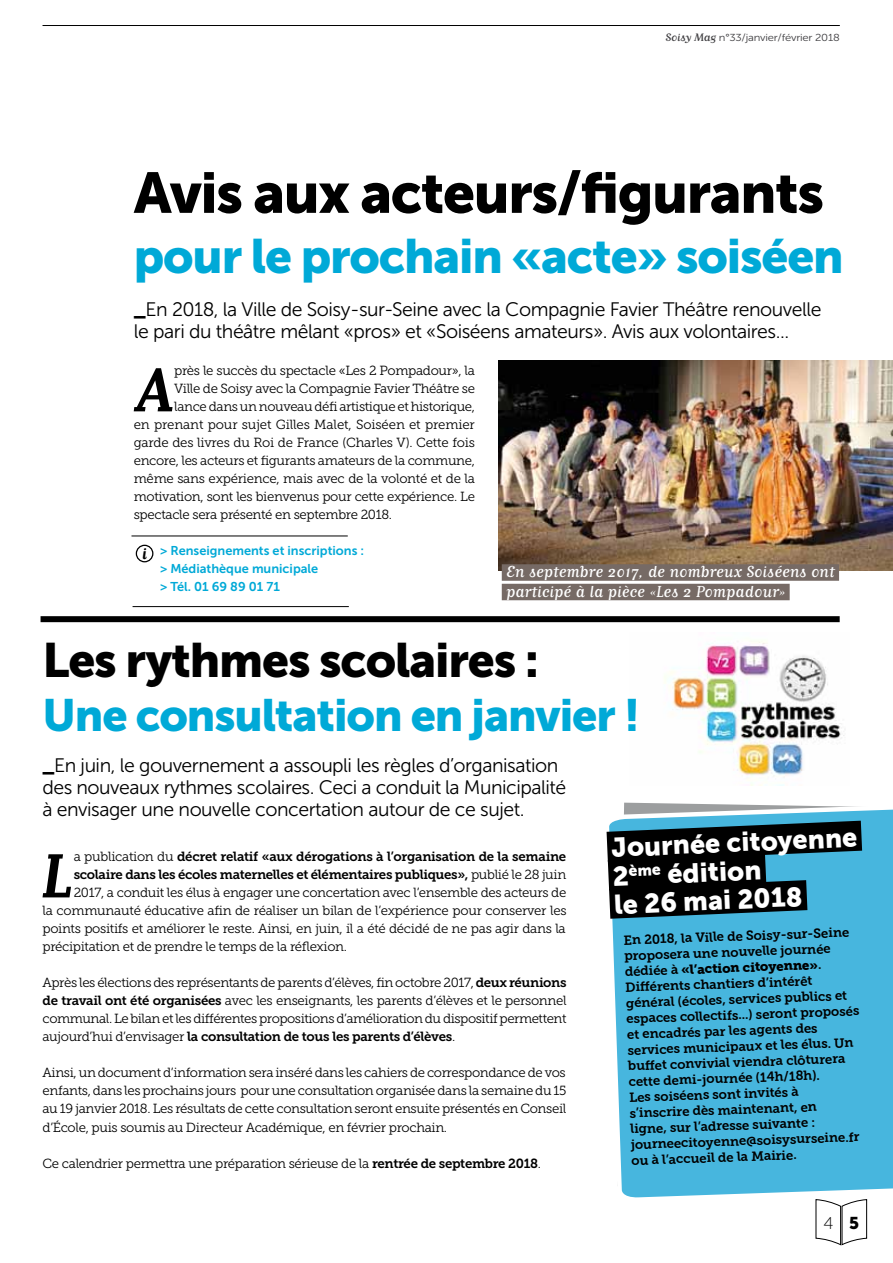
<style>
.page{position:relative;width:893px;height:1263px;background:#fff}
.page>*{position:absolute;margin:0;border:0;box-sizing:border-box;transform-origin:0 0}
.t1{font:700 73.05px "Matrix Script";color:#000}
.t2{font:57px "Museo Sans 900";letter-spacing:-.025em;color:#000}
.t3{font:48px "Museo Sans 900";letter-spacing:-.025em;color:#00a9d7}
.t4{font:48px "Museo Sans 900";letter-spacing:-.025em;color:#000}
.t5{font:45px "Museo Sans 900";letter-spacing:-.025em;color:#00a9d7}
.t6{font:27px/27.5px "Museo Sans 900";color:#fff}
.t7{font:19.5px/21.8px "Museo Sans 300";letter-spacing:-.025em;color:#000}
.t8{font:18.75px/19.5px "Matrix Script";color:#fff}
.t9{font:700 18.45px "Matrix Script";color:#000}
.t10{font:16.95px "Museo Sans 100";color:#000}
.t11{font:13.2px/18px "Museo Slab 300";letter-spacing:-.025em;color:#000;text-align:justify}
.t12{font:13.2px/15.8px "Museo Slab 700";letter-spacing:-.025em;color:#000}
.t13{font:13.2px "Museo Slab 900";color:#000}
.t14{font:12.75px/18px "Museo Sans 700";color:#00a9d7}
.t15{font:10.2px "Museo Sans 300";letter-spacing:-.02em;color:#3e3d40;scale:1.11 1}
.s1{font-family:"Matrix Script";font-size:12.6px}
.s2{font-family:"Museo Sans 900"}
.s3{font-family:"Museo Slab 300"}
.s4{font-family:"Museo Slab 700"}
</style>
<div class="page">
<img style="left:664px;top:641px;width:180px;height:144px">
<div style="left:41px;top:616px;width:799px;height:6px;background:#000"></div>
<div style="left:613px;top:802px;width:280px;height:398px;background:#47b6de"></div>
<img style="left:498px;top:360px;width:395px;height:211px">
<div style="left:502px;top:564px;width:337px;height:17px;background:#766a65"></div>
<div style="left:502px;top:584px;width:288px;height:16px;background:#766a65"></div>
<hr style="left:131px;top:536px;width:217px;height:1px;background:#000">
<div style="left:136px;top:545px;width:17px;height:17px;border:1px solid #000;border-radius:50%"></div>
<hr style="left:133px;top:606px;width:216px;height:1px;background:#000">
<svg style="left:815px;top:1199px;width:52px;height:47px"></svg>
<hr style="left:43px;top:25px;width:797px;height:1px;background:#000">
<svg style="left:606px;top:804px;width:287px;height:131px;background:#326374"></svg>
<p class="t15" style="left:666px;top:32px;width:158px"><span class="s1">Soisy Mag</span> n°33/janvier/février 2018</p>
<h2 class="t2" style="left:134px;top:161px;width:692px">Avis aux acteurs/figurants</h2>
<h3 class="t3" style="left:134px;top:229px;width:711px">pour le prochain «acte» soiséen</h3>
<h3 class="t7" style="left:134px;top:299px;width:689px"><span class="s2">_</span>En 2018, la Ville de Soisy-sur-Seine avec la Compagnie Favier Théâtre renouvelle le pari du théâtre mêlant «pros» et «Soiséens amateurs». Avis aux volontaires...</h3>
<h1 class="t1" style="left:136px;top:353px;width:39px">A</h1>
<p class="t11" style="left:174px;top:362px;width:302px">près le succès du spectacle «Les 2 Pompadour», la</p>
<p class="t11" style="left:174px;top:380px;width:302px">Ville de Soisy avec la Compagnie Favier Théâtre se</p>
<p class="t11" style="left:174px;top:398px;width:302px">lance dans un nouveau défi artistique et historique,</p>
<p class="t11" style="left:134px;top:416px;width:343px">en prenant pour sujet Gilles Malet, Soiséen et premier</p>
<p class="t11" style="left:134px;top:434px;width:343px">garde des livres du Roi de France (Charles V). Cette fois</p>
<p class="t11" style="left:134px;top:452px;width:343px">encore, les acteurs et figurants amateurs de la commune,</p>
<p class="t11" style="left:134px;top:470px;width:343px">même sans expérience, mais avec de la volonté et de la</p>
<p class="t11" style="left:134px;top:488px;width:343px">motivation, sont les bienvenus pour cette expérience. Le</p>
<p class="t11" style="left:134px;top:506px;width:260px">spectacle sera présenté en septembre 2018.</p>
<h3 class="t9" style="left:142px;top:544px;width:6px">i</h3>
<p class="t14" style="left:160px;top:542px;width:206px">&gt; Renseignements et inscriptions : &gt; Médiathèque municipale<br>&gt; Tél. 01 69 89 01 71</p>
<h3 class="t8" style="left:506px;top:562px;width:330px">En septembre 2017, de nombreux Soiséens ont participé à la pièce «Les 2 Pompadour»</h3>
<h3 class="t4" style="left:43px;top:633px;width:498px">Les rythmes scolaires :</h3>
<h3 class="t5" style="left:43px;top:689px;width:599px">Une consultation en janvier !</h3>
<h3 class="t7" style="left:43px;top:755px;width:525px"><span class="s2">_</span>En juin, le gouvernement a assoupli les règles d’organisation des nouveaux rythmes scolaires. Ceci a conduit la Municipalité à envisager une nouvelle concertation autour de ce sujet.</h3>
<h1 class="t1" style="left:41px;top:839px;width:33px">L</h1>
<p class="t12" style="left:74px;top:848px;width:494px;line-height:18px"><span class="s3">a publication du</span> décret relatif «aux dérogations à l’organisation de la semaine scolaire dans les écoles maternelles et élémentaires publiques», <span class="s3">publié le 28 juin</span></p>
<p class="t11" style="left:43px;top:884px;width:526px;text-indent:31px">2017, a conduit les élus à engager une concertation avec l’ensemble des acteurs de la communauté éducative afin de réaliser un bilan de l’expérience pour conserver les points positifs et améliorer le reste. Ainsi, en juin, il a été décidé de ne pas agir dans la précipitation et de prendre le temps de la réflexion.</p>
<p class="t11" style="left:43px;top:974px;width:526px">Après les élections des représentants de parents d’élèves, fin octobre 2017, <span class="s4">deux réunions de travail ont été organisées</span> avec les enseignants, les parents d’élèves et le personnel communal. Le bilan et les différentes propositions d’amélioration du dispositif permettent</p>
<p class="t12" style="left:43px;top:1029px;width:414px"><span class="s3">aujourd’hui d’envisager</span> la consultation de tous les parents d’élèves<span class="s3">.</span></p>
<p class="t11" style="left:43px;top:1064px;width:526px">Ainsi, un document d’information sera inséré dans les cahiers de correspondance de vos enfants, dans les prochains jours pour une consultation organisée dans la semaine du 15 au 19 janvier 2018. Les résultats de cette consultation seront ensuite présentés en Conseil d’École, puis soumis au Directeur Académique, en février prochain.</p>
<p class="t11" style="left:43px;top:1154px;width:500px">Ce calendrier permettra une préparation sérieuse de la <span class="s4">rentrée de septembre 2018</span>.</p>
<h3 class="t6" style="left:610px;top:835px;width:248px;rotate:-3deg">Journée citoyenne<br>2</h3>
<h3 class="t6" style="left:612px;top:863px;width:190px;line-height:28.5px;text-align:center;rotate:-3deg">édition<br>le 26 mai 2018</h3>
<p class="t12" style="left:623px;top:932px;width:227px;rotate:-2deg">En 2018, la Ville de Soisy-sur-Seine proposera une nouvelle journée</p>
<p class="t13" style="left:625px;top:964px;width:198px;rotate:-2deg"><span class="s4">dédiée à</span> «l’action citoyenne»<span class="s4">.</span></p>
<p class="t12" style="left:625px;top:979px;width:235px;rotate:-2deg">Diff érents chantiers d’intérêt général (écoles, services publics et espaces collectifs...) seront proposés et encadrés par les agents des services municipaux et les élus. Un buff et convivial viendra clôturera cette demi-journée (14h/18h).<br>Les soiséens sont invités à<br>s’inscrire dès maintenant, en<br>ligne, sur l’adresse suivante : journeecitoyenne@soisysurseine.fr ou à l’accueil de la Mairie.</p>
<p class="t10" style="left:824px;top:1214px;width:37px">4 <span class="s2">5</span></p>
</div>
